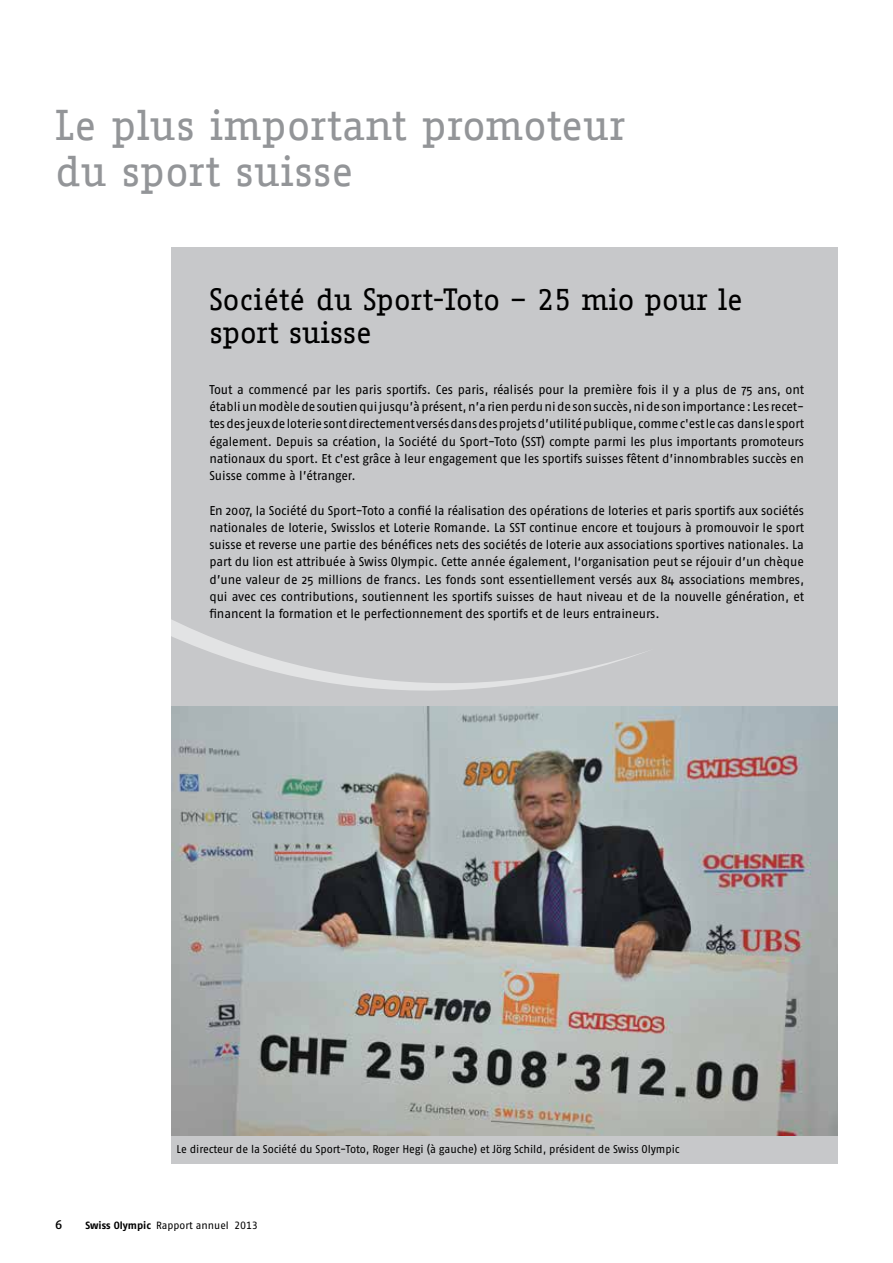
<style>
.page{position:relative;width:893px;height:1263px;background:#fff}
.page>*{position:absolute;margin:0;border:0;box-sizing:border-box;transform-origin:0 0}
.t1{font:42px/46.5px "Fago Office Serif";letter-spacing:-.005em;color:#939598}
.t2{font:30px/33px "Fago Office Serif";letter-spacing:-.01em;color:#000}
.t3{font:12.75px/17.2px "Fago Pro";letter-spacing:-.01em;color:#000;text-align:justify}
.t4{font:500 12.75px "Fago Pro";color:#000}
.t5{font:11.25px "Fago Pro";letter-spacing:-.005em;color:#000}
.t6{font:10.5px "Fago Pro";color:#000}
.s1{font-weight:700}
</style>
<div class="page">
<div style="left:171px;top:247px;width:667px;height:916px;background:#c7c8ca"></div>
<svg style="left:171px;top:619px;width:484px;height:88px"></svg>
<img style="left:171px;top:707px;width:666px;height:429px">
<h1 class="t1" style="left:55px;top:102px;width:572px">Le plus important promoteur du sport suisse</h1>
<h2 class="t2" style="left:209px;top:283px;width:535px">Société du Sport-Toto – 25 mio pour le sport suisse</h2>
<p class="t3" style="left:209px;top:381px;width:596px">Tout a commencé par les paris sportifs. Ces paris, réalisés pour la première fois il y a plus de 75 ans, ont établi un modèle de soutien qui jusqu’à présent, n’a rien perdu ni de son succès, ni de son importance : Les recet&shy;tes des jeux de loterie sont directement versés dans des projets d’utilité publique, comme c'est le cas dans le sport également. Depuis sa création, la Société du Sport-Toto (SST) compte parmi les plus importants promoteurs nationaux du sport. Et c'est grâce à leur engagement que les sportifs suisses fêtent d’innombrables succès en Suisse comme à l’étranger.</p>
<p class="t3" style="left:209px;top:501px;width:596px">En 2007, la Société du Sport-Toto a confié la réalisation des opérations de loteries et paris sportifs aux sociétés nationales de loterie, Swisslos et Loterie Romande. La SST continue encore et toujours à promouvoir le sport suisse et reverse une partie des bénéfices nets des sociétés de loterie aux associations sportives nationales. La part du lion est attribuée à Swiss Olympic. Cette année également, l‘organisation peut se réjouir d’un chèque d’une valeur de 25 millions de francs. Les fonds sont essentiellement versés aux 84 associations membres, qui avec ces contributions, soutiennent les sportifs suisses de haut niveau et de la nouvelle génération, et financent la formation et le perfectionnement des sportifs et de leurs entraineurs.</p>
<p class="t5" style="left:177px;top:1142px;width:504px">Le directeur de la Société du Sport-Toto, Roger Hegi (à gauche) et Jörg Schild, président de Swiss Olympic</p>
<p class="t4" style="left:55px;top:1217px;width:9px">6</p>
<p class="t6" style="left:85px;top:1219px;width:174px"><span class="s1">Swiss Olympic</span> Rapport annuel 2013</p>
</div>
